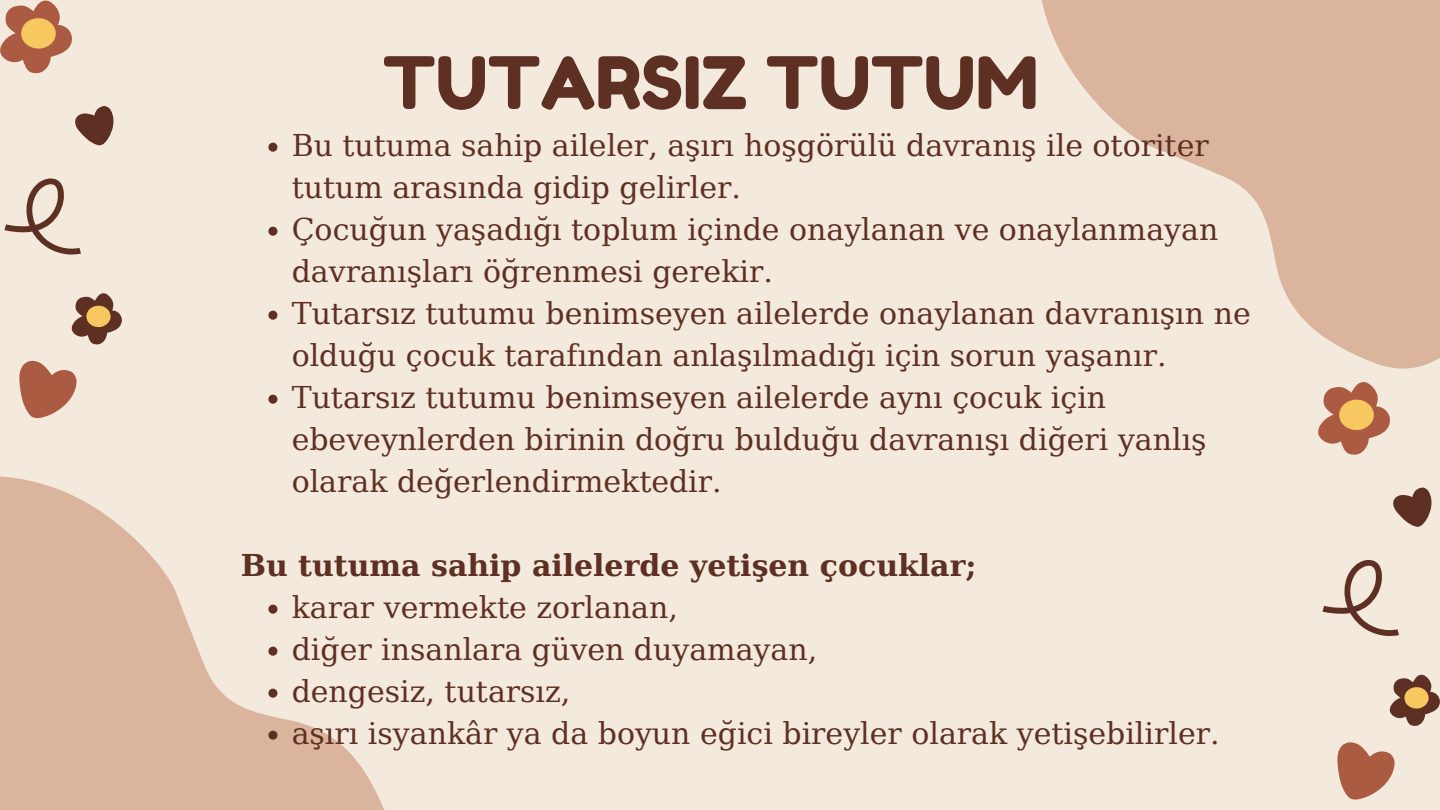
<style>
.page{position:relative;width:1440px;height:810px;background:#f3e9dc}
.page>*{position:absolute;margin:0;border:0;box-sizing:border-box;transform-origin:0 0}
.t1{font:72px "Fredoka One";color:#5e3023}
.t2{font:30px/42px "DejaVu Serif";color:#5e3023}
.t3{font:700 30px "DejaVu Serif";color:#5e3023}
</style>
<div class="page">
<svg style="left:1041px;top:0;width:399px;height:369px;fill:#dab49d"></svg>
<svg style="left:0;top:327px;width:384px;height:483px"></svg>
<svg style="left:6px;top:355px;width:75px;height:73px"></svg>
<svg style="left:0;top:0;width:72px;height:73px"></svg>
<svg style="left:5px;top:178px;width:76px;height:77px"></svg>
<svg style="left:75px;top:106px;width:39px;height:40px"></svg>
<svg style="left:72px;top:293px;width:50px;height:52px"></svg>
<svg style="left:1337px;top:742px;width:58px;height:58px"></svg>
<svg style="left:1318px;top:382px;width:72px;height:73px"></svg>
<svg style="left:1323px;top:560px;width:76px;height:76px"></svg>
<svg style="left:1393px;top:487px;width:39px;height:40px"></svg>
<svg style="left:1390px;top:674px;width:50px;height:52px"></svg>
<svg style="left:268px;top:143px;width:9px;height:9px"></svg>
<svg style="left:268px;top:227px;width:9px;height:9px"></svg>
<svg style="left:268px;top:311px;width:9px;height:9px"></svg>
<svg style="left:268px;top:395px;width:9px;height:9px"></svg>
<svg style="left:268px;top:605px;width:9px;height:9px"></svg>
<svg style="left:268px;top:647px;width:9px;height:9px"></svg>
<svg style="left:268px;top:689px;width:9px;height:9px"></svg>
<svg style="left:268px;top:731px;width:9px;height:9px"></svg>
<h1 class="t1" style="left:383px;top:39px;width:657px">TUTARSIZ TUTUM</h1>
<p class="t2" style="left:292px;top:125px;width:961px">Bu tutuma sahip aileler, aşırı hoşgörülü davranış ile otoriter tutum arasında gidip gelirler.<br>Çocuğun yaşadığı toplum içinde onaylanan ve onaylanmayan davranışları öğrenmesi gerekir.<br>Tutarsız tutumu benimseyen ailelerde onaylanan davranışın ne olduğu çocuk tarafından anlaşılmadığı için sorun yaşanır.<br>Tutarsız tutumu benimseyen ailelerde aynı çocuk için ebeveynlerden birinin doğru bulduğu davranışı diğeri yanlış olarak değerlendirmektedir.</p>
<p class="t3" style="left:241px;top:548px;width:737px">Bu tutuma sahip ailelerde yetişen çocuklar;</p>
<p class="t2" style="left:292px;top:587px;width:929px">karar vermekte zorlanan,<br>diğer insanlara güven duyamayan,<br>dengesiz, tutarsız,<br>aşırı isyankâr ya da boyun eğici bireyler olarak yetişebilirler.</p>
</div>
